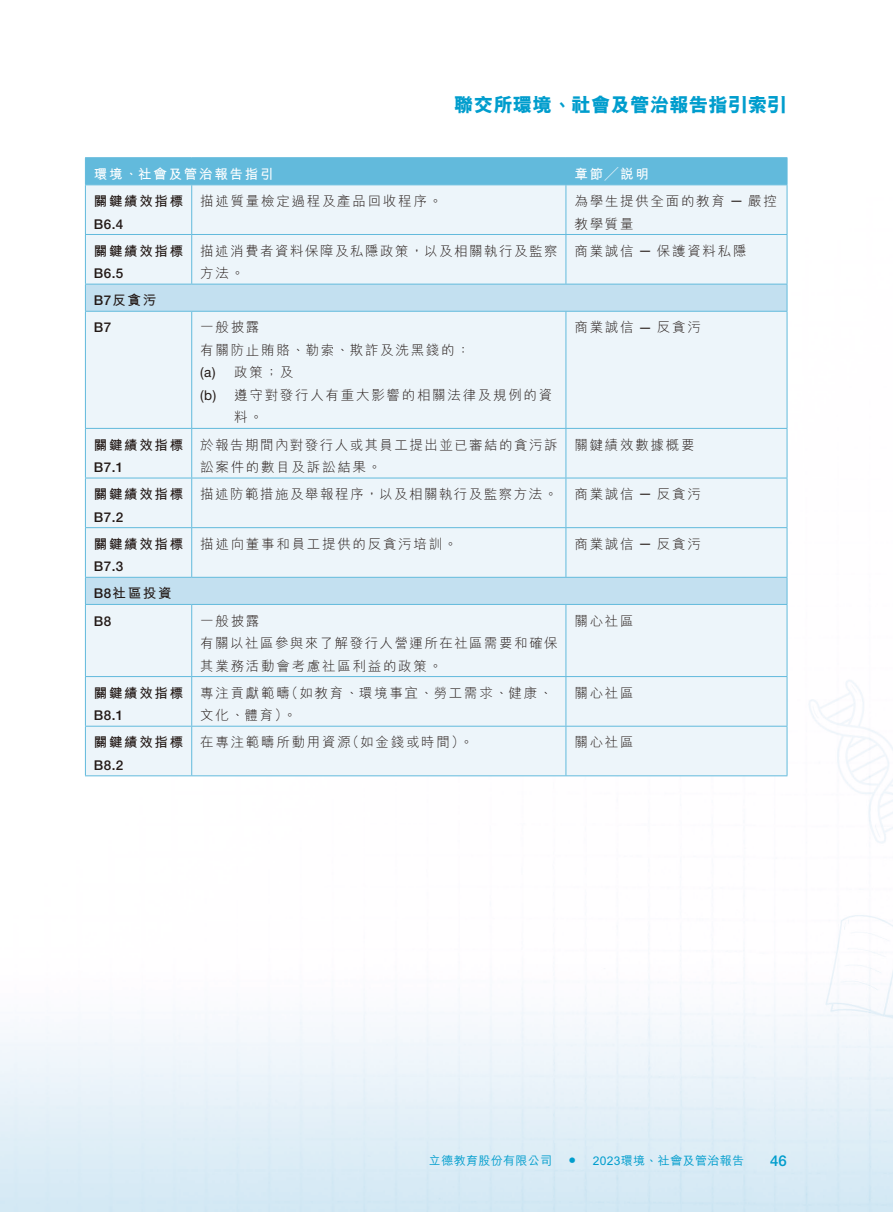
<style>
.page{position:relative;width:893px;height:1212px;background:#fff}
.page>*{position:absolute;margin:0;border:0;box-sizing:border-box;transform-origin:0 0}
.t1{font:800 19.5px "M Hei HK";letter-spacing:.005em;color:#009dcd}
.t2{font:500 15px "Helvetica Neue LT Std";color:#009dcd}
.t3{font:500 15px "M Hei HK";color:#009dcd}
.t4{font:300 13.5px/22.5px "M Hei HK";letter-spacing:.13em;color:#231916}
.t5{font:300 13.5px/22.5px "M Hei HK";letter-spacing:.105em;color:#231916}
.t6{font:700 13.5px "M Hei HK";letter-spacing:.125em;color:#231916}
.t7{font:300 13.5px/22.5px "M Hei HK";letter-spacing:.11em;color:#231916}
.t8{font:500 13.5px "Helvetica Neue LT Std";letter-spacing:.03em;color:#231916}
.t9{font:700 13.5px "M Hei HK";letter-spacing:.13em;color:#fff}
.t10{font:13.5px "Helvetica Neue LT Std";color:#231916}
.t11{font:500 12px "M Hei HK";letter-spacing:.03em;color:#009dcd}
.s1{font-family:"Helvetica Neue LT Std";font-weight:400}
.s2{font-family:"Helvetica Neue LT Std";font-weight:500}
</style>
<div class="page">
<div style="left:86px;top:185px;width:701px;height:590px;background:#edf5fa"></div>
<svg style="left:86px;top:285px;width:701px;height:319px;background:#e5f1f8"></svg>
<hr style="left:85px;top:157px;width:107px;height:1px;background:#62badc">
<hr style="left:192px;top:157px;width:374px;height:1px;background:#62badc">
<hr style="left:566px;top:157px;width:221px;height:1px;background:#62badc">
<div style="left:85px;top:158px;width:703px;height:27px;background:#62badc"></div>
<hr style="left:566px;top:184px;width:221px;height:1px;background:#62badc">
<hr style="left:85px;top:185px;width:1px;height:49px;background:#62badc">
<hr style="left:191px;top:185px;width:1px;height:49px;background:#62badc">
<hr style="left:566px;top:185px;width:1px;height:49px;background:#62badc">
<hr style="left:787px;top:185px;width:1px;height:49px;background:#62badc">
<hr style="left:85px;top:235px;width:1px;height:49px;background:#62badc">
<hr style="left:85px;top:234px;width:107px;height:1px;background:#62badc">
<hr style="left:191px;top:235px;width:1px;height:49px;background:#62badc">
<hr style="left:192px;top:234px;width:374px;height:1px;background:#62badc">
<hr style="left:566px;top:235px;width:1px;height:49px;background:#62badc">
<hr style="left:566px;top:234px;width:221px;height:1px;background:#62badc">
<hr style="left:787px;top:235px;width:1px;height:49px;background:#62badc">
<svg style="left:85px;top:285px;width:1px;height:26px"></svg>
<hr style="left:85px;top:284px;width:107px;height:1px;background:#62badc">
<hr style="left:192px;top:284px;width:374px;height:1px;background:#62badc">
<hr style="left:566px;top:284px;width:221px;height:1px;background:#62badc">
<svg style="left:787px;top:284px;width:1px;height:27px"></svg>
<hr style="left:85px;top:312px;width:1px;height:116px;background:#62badc">
<hr style="left:85px;top:311px;width:107px;height:1px;background:#62badc">
<hr style="left:191px;top:312px;width:1px;height:116px;background:#62badc">
<hr style="left:192px;top:311px;width:374px;height:1px;background:#62badc">
<hr style="left:566px;top:312px;width:1px;height:116px;background:#62badc">
<hr style="left:566px;top:311px;width:221px;height:1px;background:#62badc">
<hr style="left:787px;top:312px;width:1px;height:116px;background:#62badc">
<hr style="left:85px;top:429px;width:1px;height:49px;background:#62badc">
<hr style="left:85px;top:428px;width:107px;height:1px;background:#62badc">
<hr style="left:191px;top:429px;width:1px;height:49px;background:#62badc">
<hr style="left:192px;top:428px;width:374px;height:1px;background:#62badc">
<hr style="left:566px;top:429px;width:1px;height:49px;background:#62badc">
<hr style="left:566px;top:428px;width:221px;height:1px;background:#62badc">
<hr style="left:787px;top:429px;width:1px;height:49px;background:#62badc">
<hr style="left:85px;top:478px;width:1px;height:49px;background:#62badc">
<hr style="left:85px;top:478px;width:107px;height:1px;background:#62badc">
<hr style="left:191px;top:478px;width:1px;height:49px;background:#62badc">
<hr style="left:192px;top:478px;width:374px;height:1px;background:#62badc">
<hr style="left:566px;top:478px;width:1px;height:49px;background:#62badc">
<hr style="left:566px;top:478px;width:221px;height:1px;background:#62badc">
<hr style="left:787px;top:478px;width:1px;height:49px;background:#62badc">
<hr style="left:85px;top:528px;width:1px;height:49px;background:#62badc">
<hr style="left:85px;top:527px;width:107px;height:1px;background:#62badc">
<hr style="left:191px;top:528px;width:1px;height:49px;background:#62badc">
<hr style="left:192px;top:527px;width:374px;height:1px;background:#62badc">
<hr style="left:566px;top:528px;width:1px;height:49px;background:#62badc">
<hr style="left:566px;top:527px;width:221px;height:1px;background:#62badc">
<hr style="left:787px;top:528px;width:1px;height:49px;background:#62badc">
<svg style="left:85px;top:578px;width:1px;height:26px"></svg>
<hr style="left:85px;top:577px;width:107px;height:1px;background:#62badc">
<hr style="left:192px;top:577px;width:374px;height:1px;background:#62badc">
<hr style="left:566px;top:577px;width:221px;height:1px;background:#62badc">
<svg style="left:787px;top:578px;width:1px;height:26px"></svg>
<hr style="left:85px;top:605px;width:1px;height:71px;background:#62badc">
<hr style="left:85px;top:604px;width:107px;height:1px;background:#62badc">
<hr style="left:191px;top:605px;width:1px;height:71px;background:#62badc">
<hr style="left:192px;top:604px;width:374px;height:1px;background:#62badc">
<hr style="left:566px;top:605px;width:1px;height:71px;background:#62badc">
<hr style="left:566px;top:604px;width:221px;height:1px;background:#62badc">
<hr style="left:787px;top:605px;width:1px;height:71px;background:#62badc">
<hr style="left:85px;top:677px;width:1px;height:49px;background:#62badc">
<hr style="left:85px;top:726px;width:1px;height:49px;background:#62badc">
<hr style="left:85px;top:676px;width:107px;height:1px;background:#62badc">
<hr style="left:85px;top:726px;width:107px;height:1px;background:#62badc">
<hr style="left:85px;top:775px;width:107px;height:1px;background:#62badc">
<hr style="left:191px;top:677px;width:1px;height:49px;background:#62badc">
<hr style="left:191px;top:726px;width:1px;height:49px;background:#62badc">
<hr style="left:192px;top:676px;width:374px;height:1px;background:#62badc">
<hr style="left:192px;top:726px;width:374px;height:1px;background:#62badc">
<hr style="left:192px;top:775px;width:374px;height:1px;background:#62badc">
<hr style="left:566px;top:677px;width:1px;height:49px;background:#62badc">
<hr style="left:566px;top:726px;width:1px;height:49px;background:#62badc">
<hr style="left:566px;top:676px;width:221px;height:1px;background:#62badc">
<hr style="left:787px;top:677px;width:1px;height:49px;background:#62badc">
<hr style="left:787px;top:726px;width:1px;height:49px;background:#62badc">
<hr style="left:566px;top:726px;width:221px;height:1px;background:#62badc">
<hr style="left:566px;top:775px;width:221px;height:1px;background:#62badc">
<h1 class="t1" style="left:454px;top:95px;width:334px">聯交所環境、社會及管治報告指引索引</h1>
<p class="t9" style="left:94px;top:164px;width:181px">環境、社會及管治報告指引</p>
<p class="t6" style="left:94px;top:191px;width:91px">關鍵績效指標</p>
<p class="t8" style="left:94px;top:216px;width:31px">B6.4</p>
<p class="t4" style="left:200px;top:190px;width:243px">描述質量檢定過程及產品回收程序。</p>
<p class="t9" style="left:574px;top:164px;width:76px">章節╱說明</p>
<p class="t4" style="left:574px;top:190px;width:204px">為學生提供全面的教育 <span class="s1">—</span> 嚴控</p>
<p class="t4" style="left:574px;top:212px;width:61px">教學質量</p>
<p class="t6" style="left:94px;top:241px;width:91px">關鍵績效指標</p>
<p class="t8" style="left:94px;top:265px;width:31px">B6.5</p>
<p class="t7" style="left:200px;top:239px;width:359px">描述消費者資料保障及私隱政策，以及相關執行及監察方法。</p>
<p class="t4" style="left:574px;top:239px;width:174px">商業誠信 <span class="s1">—</span> 保護資料私隱</p>
<p class="t6" style="left:94px;top:290px;width:64px"><span class="s2">B7</span>反貪污</p>
<p class="t8" style="left:94px;top:320px;width:19px">B7</p>
<p class="t4" style="left:200px;top:316px;width:61px">一般披露</p>
<p class="t4" style="left:574px;top:316px;width:128px">商業誠信 <span class="s1">—</span> 反貪污</p>
<p class="t4" style="left:234px;top:338px;width:237px;text-indent:-34px">有關防止賄賂、勒索、欺詐及洗黑錢的：政策；及</p>
<p class="t10" style="left:200px;top:365px;width:17px">a( )</p>
<p class="t10" style="left:200px;top:387px;width:18px">b( )</p>
<p class="t4" style="left:234px;top:383px;width:320px">遵守對發行人有重大影響的相關法律及規例的資</p>
<p class="t4" style="left:234px;top:406px;width:30px">料。</p>
<p class="t6" style="left:94px;top:435px;width:91px">關鍵績效指標</p>
<p class="t8" style="left:94px;top:459px;width:31px">B7.1</p>
<p class="t5" style="left:200px;top:433px;width:359px">於報告期間內對發行人或其員工提出並已審結的貪污訴訟案件的數目及訴訟結果。</p>
<p class="t4" style="left:574px;top:433px;width:122px">關鍵績效數據概要</p>
<p class="t6" style="left:94px;top:484px;width:91px">關鍵績效指標</p>
<p class="t8" style="left:94px;top:509px;width:31px">B7.2</p>
<p class="t7" style="left:200px;top:483px;width:359px">描述防範措施及舉報程序，以及相關執行及監察方法。</p>
<p class="t4" style="left:574px;top:483px;width:128px">商業誠信 <span class="s1">—</span> 反貪污</p>
<p class="t6" style="left:94px;top:534px;width:91px">關鍵績效指標</p>
<p class="t8" style="left:94px;top:558px;width:31px">B7.3</p>
<p class="t4" style="left:200px;top:532px;width:259px">描述向董事和員工提供的反貪污培訓。</p>
<p class="t4" style="left:574px;top:532px;width:128px">商業誠信 <span class="s1">—</span> 反貪污</p>
<p class="t6" style="left:94px;top:584px;width:79px"><span class="s2">B8</span>社區投資</p>
<p class="t8" style="left:94px;top:613px;width:19px">B8</p>
<p class="t4" style="left:200px;top:609px;width:61px">一般披露</p>
<p class="t4" style="left:574px;top:609px;width:61px">關心社區</p>
<p class="t5" style="left:200px;top:632px;width:359px">有關以社區參與來了解發行人營運所在社區需要和確保其業務活動會考慮社區利益的政策。</p>
<p class="t6" style="left:94px;top:683px;width:91px">關鍵績效指標</p>
<p class="t8" style="left:94px;top:707px;width:31px">B8.1</p>
<p class="t4" style="left:285px;top:681px;width:269px">（如教育、環境事宜、勞工需求、健康、</p>
<p class="t4" style="left:283px;top:681px;width:15px;text-indent:-83px">專注貢獻範疇。</p>
<p class="t4" style="left:200px;top:704px;width:89px">文化、體育(</p>
<p class="t4" style="left:574px;top:681px;width:61px">關心社區</p>
<p class="t6" style="left:94px;top:732px;width:91px">關鍵績效指標</p>
<p class="t8" style="left:94px;top:757px;width:31px">B8.2</p>
<p class="t4" style="left:346px;top:731px;width:129px">（如金錢或時間）。</p>
<p class="t4" style="left:200px;top:731px;width:152px">在專注範疇所動用資源</p>
<p class="t4" style="left:574px;top:731px;width:61px">關心社區</p>
<p class="t11" style="left:429px;top:1151px;width:125px">立德教育股份有限公司</p>
<p class="t3" style="left:565px;top:1149px;width:16px">•</p>
<p class="t11" style="left:593px;top:1151px;width:153px">2023環境、社會及管治報告</p>
<p class="t2" style="left:770px;top:1151px;width:18px">46</p>
</div>
